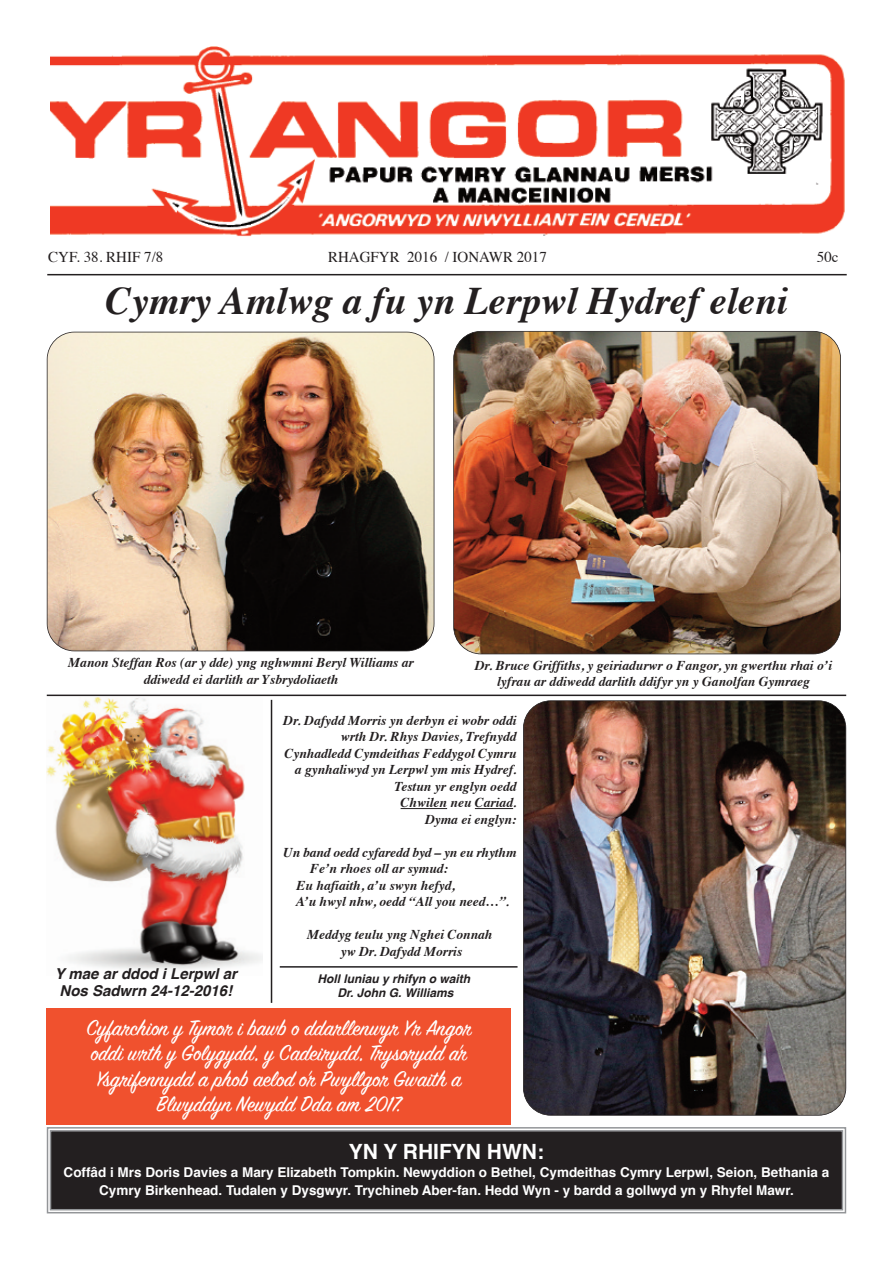
<style>
.page{position:relative;width:893px;height:1263px;background:#fff}
.page>*{position:absolute;margin:0;border:0;box-sizing:border-box;transform-origin:0 0}
.t1{font:italic 700 39px "Times";color:#231f20}
.t2{font:24px/25.5px "Sign Painter House Script";color:#fff;text-align:center}
.t3{font:700 21px "Helvetica";color:#fff}
.t4{font:15px "Times";color:#231f20}
.t5{font:italic 700 15px/16.5px "Helvetica";color:#231f20;text-align:center}
.t6{font:italic 700 13.5px/16.5px "Times";color:#231f20;text-align:center}
.t7{font:700 13.5px/18px "Helvetica";color:#fff;text-align:center}
.t8{font:italic 700 12px/14.4px "Helvetica";color:#231f20;text-align:center}
</style>
<div class="page">
<img style="left:50px;top:47px;width:795px;height:190px">
<hr style="left:47px;top:274px;width:800px;height:1px;background:#231f20">
<div style="left:51px;top:1131px;width:791px;height:78px;background:#231f20"></div>
<div style="left:47px;top:1127px;width:799px;height:86px;border:2px solid #939598"></div>
<div style="left:50px;top:1130px;width:793px;height:80px;border:2px solid #939598"></div>
<hr style="left:401px;top:808px;width:46px;height:1px;background:#231f20">
<hr style="left:475px;top:808px;width:38px;height:1px;background:#231f20">
<img style="left:47px;top:332px;width:387px;height:319px;border-radius:27px">
<div style="left:47px;top:332px;width:387px;height:319px;border:2px solid #231f20;border-radius:28px"></div>
<img style="left:454px;top:331px;width:387px;height:323px;border-radius:27px">
<div style="left:453px;top:331px;width:388px;height:323px;border:2px solid #231f20;border-radius:28px"></div>
<img style="left:523px;top:701px;width:323px;height:414px;border-radius:27px">
<div style="left:523px;top:700px;width:323px;height:415px;border:2px solid #231f20;border-radius:28px"></div>
<div style="left:47px;top:1008px;width:464px;height:117px;background:#f0512e"></div>
<img style="left:47px;top:697px;width:215px;height:273px">
<hr style="left:47px;top:695px;width:799px;height:1px;background:#231f20">
<hr style="left:271px;top:700px;width:1px;height:303px;background:#231f20">
<hr style="left:280px;top:966px;width:238px;height:2px;background:#231f20">
<p class="t4" style="left:48px;top:250px;width:117px">CYF. 38. RHIF 7/8</p>
<p class="t4" style="left:328px;top:250px;width:220px">RHAGFYR 2016 / IONAWR 2017</p>
<p class="t4" style="left:817px;top:250px;width:23px">50C</p>
<h1 class="t1" style="left:105px;top:284px;width:684px">Cymry Amlwg a fu yn Lerpwl Hydref eleni</h1>
<p class="t6" style="left:68px;top:655px;width:347px">Manon Steffan Ros (ar y dde) yng nghwmni Beryl Williams ar ddiwedd ei darlith ar Ysbrydoliaeth</p>
<p class="t6" style="left:475px;top:658px;width:359px">Dr. Bruce Griffiths, y geiriadurwr o Fangor, yn gwerthu rhai o’i lyfrau ar ddiwedd darlith ddifyr yn y Ganolfan Gymraeg</p>
<p class="t6" style="left:283px;top:713px;width:235px;text-align:right">Dr. Dafydd Morris yn derbyn ei wobr oddi wrth Dr. Rhys Davies, Trefnydd<br>Cynhadledd Cymdeithas Feddygol Cymru a gynhaliwyd yn Lerpwl ym mis Hydref.<br>Testun yr englyn oedd<br>Chwilen neu Cariad.<br>Dyma ei englyn:</p>
<p class="t6" style="left:283px;top:845px;width:235px">Un band oedd cyfaredd byd – yn eu rhythm</p>
<p class="t6" style="left:310px;top:861px;width:140px">Fe’n rhoes oll ar symud:</p>
<p class="t6" style="left:297px;top:878px;width:160px">Eu hafiaith, a’u swyn hefyd,</p>
<p class="t6" style="left:296px;top:894px;width:215px">A’u hwyl nhw, oedd “All you need…”.</p>
<p class="t6" style="left:307px;top:927px;width:187px">Meddyg teulu yng Nghei Connah yw Dr. Dafydd Morris</p>
<p class="t5" style="left:55px;top:967px;width:184px">Y mae ar ddod i Lerpwl ar<br>Nos Sadwrn 24-12-2016!</p>
<p class="t8" style="left:317px;top:972px;width:154px">Holl luniau y rhifyn o waith<br>Dr. John G. Williams</p>
<h2 class="t2" style="left:86px;top:1013px;width:386px">Cyfarchion y Tymor i bawb o ddarllenwyr Yr Angor oddi wrth y Golygydd, y Cadeirydd, Trysorydd a’r Ysgrifennydd a phob aelod o’r Pwyllgor Gwaith a Blwyddyn Newydd Dda am 2017.</h2>
<h3 class="t3" style="left:349px;top:1143px;width:197px">YN Y RHIFYN HWN:</h3>
<p class="t7" style="left:64px;top:1164px;width:767px">Coffâd i Mrs Doris Davies a Mary Elizabeth Tompkin. Newyddion o Bethel, Cymdeithas Cymry Lerpwl, Seion, Bethania a<br>Cymry Birkenhead. Tudalen y Dysgwyr. Trychineb Aber-fan. Hedd Wyn - y bardd a gollwyd yn y Rhyfel Mawr.</p>
</div>
